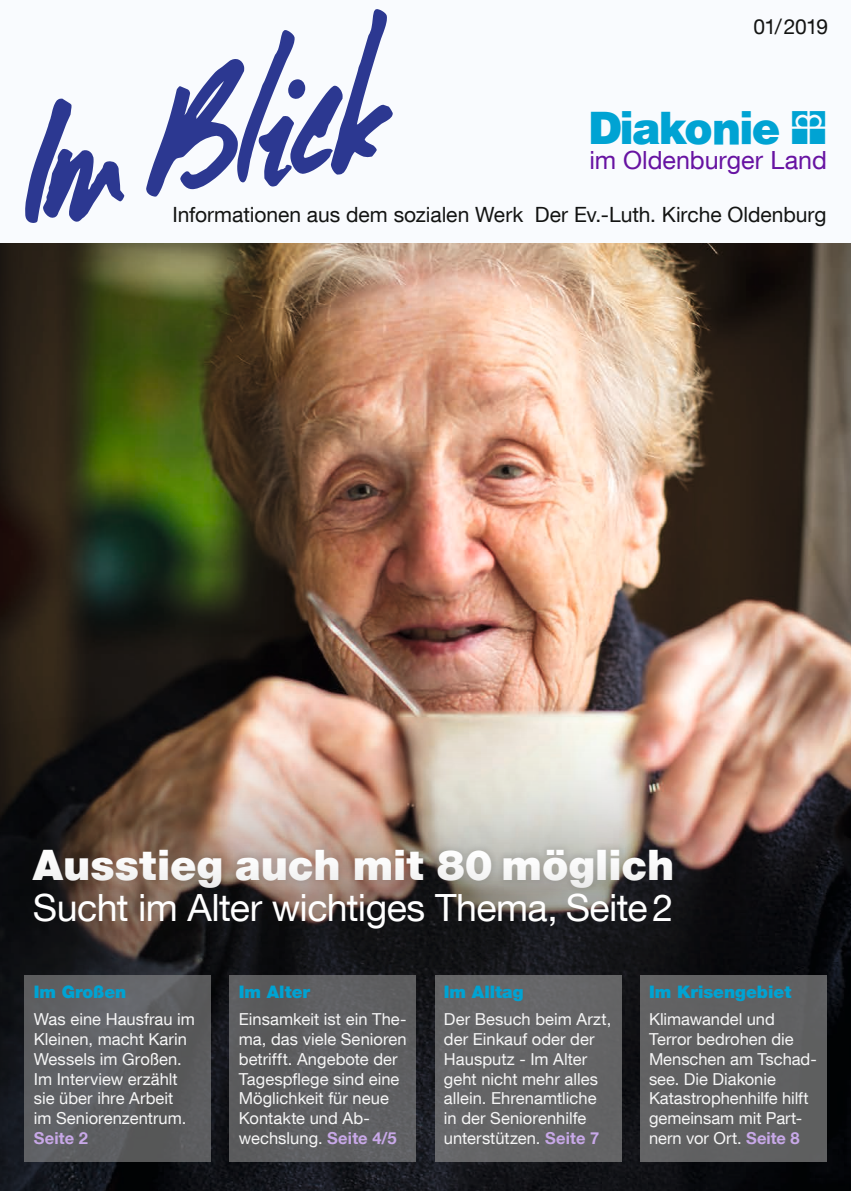
<style>
.page{position:relative;width:851px;height:1191px;background:#fff}
.page>*{position:absolute;margin:0;border:0;box-sizing:border-box;transform-origin:0 0}
.t1{font:44.85px "Diakonie Logo";color:#00a3d3}
.t2{font:900 42px "Helvetica Neue LT Com";color:#fff}
.t3{font:37.5px "Helvetica Neue LT Com";letter-spacing:-.015em;color:#fff}
.t4{font:25.05px "Helvetica Neue LT Com";color:#6713a2}
.t5{font:21px "Helvetica Neue LT Com";letter-spacing:-.005em;color:#131413}
.t6{font:900 17.25px "Helvetica Neue LT Com";color:#00a3d3}
.t7{font:16.5px/19.8px "Helvetica Neue LT Com";color:#f6f6f6}
.t8{font:700 16.5px "Helvetica Neue LT Com";letter-spacing:.01em;color:#c8a8e8}
.s1{font-weight:700;color:#c8a8e8}
</style>
<div class="page">
<img style="left:0;top:243px;width:850px;height:948px">
<div style="left:0;top:0;width:850px;height:242px;background:#f9fbfe"></div>
<svg style="left:25px;top:98px;width:100px;height:125px"></svg>
<svg style="left:146px;top:9px;width:247px;height:188px"></svg>
<div style="left:0;top:704px;width:850px;height:411px;background:#131413;opacity:.37"></div>
<div style="left:0;top:839px;width:726px;height:143px;background:#131413;opacity:.17"></div>
<div style="left:639px;top:975px;width:187px;height:187px;background:#606162"></div>
<div style="left:434px;top:975px;width:187px;height:187px;background:#656567"></div>
<div style="left:229px;top:975px;width:187px;height:187px;background:#5e5e60"></div>
<div style="left:24px;top:975px;width:187px;height:187px;background:#5e5f61"></div>
<p class="t5" style="left:753px;top:14px;width:76px">01/2019</p>
<h1 class="t1" style="left:591px;top:102px;width:235px">Dn</h1>
<h3 class="t4" style="left:589px;top:145px;width:239px">im Oldenburger Land</h3>
<p class="t5" style="left:172px;top:202px;width:655px">Informationen aus dem sozialen Werk Der Ev.-Luth. Kirche Oldenburg</p>
<h2 class="t2" style="left:33px;top:839px;width:642px">Ausstieg auch mit 80 möglich</h2>
<h3 class="t3" style="left:33px;top:884px;width:642px">Sucht im Alter wichtiges Thema, Seite 2</h3>
<p class="t6" style="left:34px;top:981px;width:94px">Im Großen</p>
<p class="t6" style="left:239px;top:981px;width:73px">Im Alter</p>
<p class="t6" style="left:444px;top:981px;width:81px">Im Alltag</p>
<p class="t6" style="left:649px;top:981px;width:144px">Im Krisengebiet</p>
<p class="t7" style="left:34px;top:1009px;width:163px">Was eine Hausfrau im<br>Kleinen, macht Karin<br>Wessels im Großen.<br>Im Interview erzählt sie über ihre Arbeit im Seniorenzentrum.</p>
<p class="t8" style="left:34px;top:1127px;width:56px">Seite 2</p>
<p class="t7" style="left:239px;top:1009px;width:169px">Einsamkeit ist ein The&shy;ma, das viele Senioren betrifft. Angebote der<br>Tagespflege sind eine<br>Möglichkeit für neue<br>Kontakte und Ab&shy;wechslung. <span class="s1">Seite 4/5</span></p>
<p class="t7" style="left:444px;top:1009px;width:169px">Der Besuch beim Arzt, der Einkauf oder der<br>Hausputz - Im Alter geht nicht mehr alles allein. Ehrenamtliche in der Seniorenhilfe unterstützen. <span class="s1">Seite 7</span></p>
<p class="t7" style="left:649px;top:1009px;width:169px">Klimawandel und<br>Terror bedrohen die<br>Menschen am Tschad&shy;see. Die Diakonie<br>Katastrophenhilfe hilft gemeinsam mit Part&shy;nern vor Ort. <span class="s1">Seite 8</span></p>
</div>
